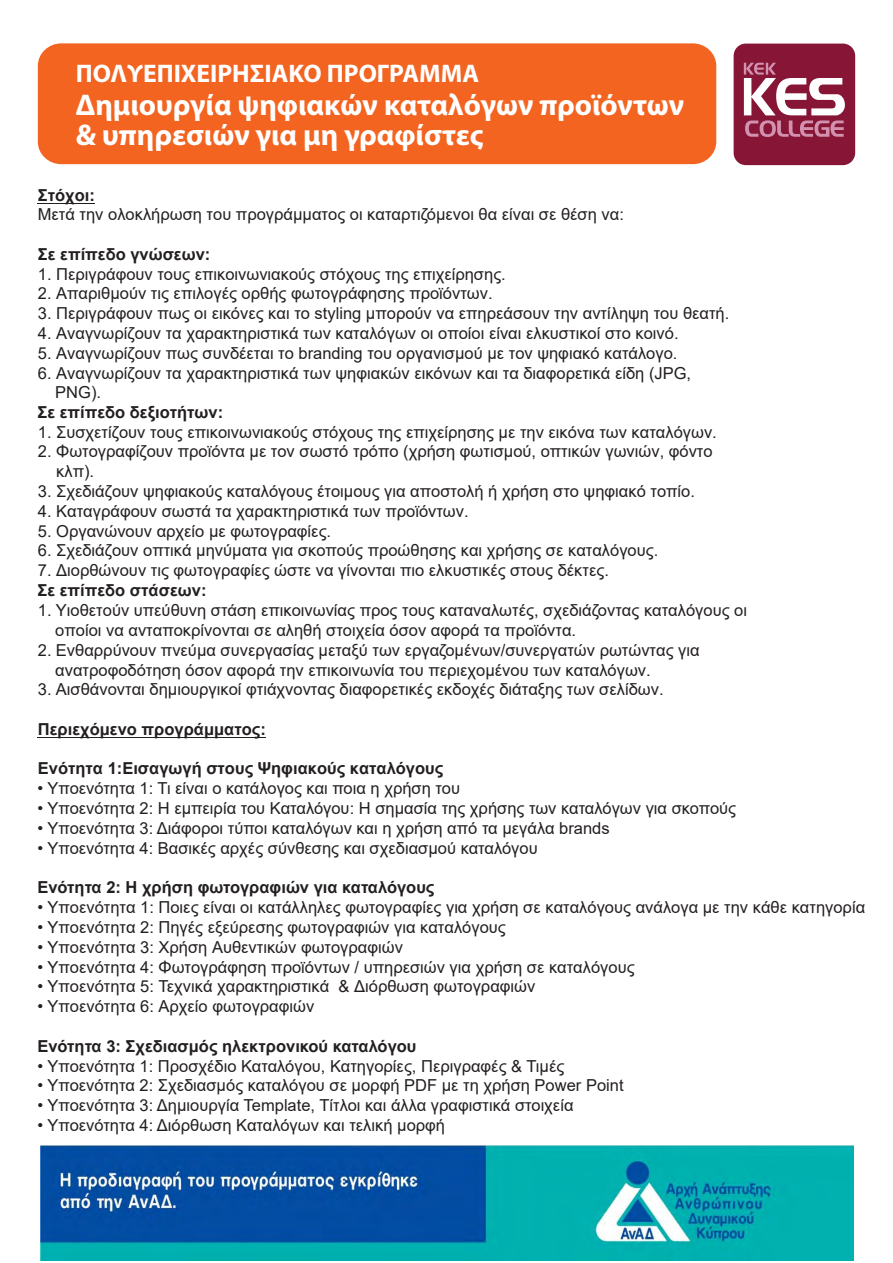
<style>
.page{position:relative;width:893px;height:1263px;background:#fff}
.page>*{position:absolute;margin:0;border:0;box-sizing:border-box;transform-origin:0 0}
.t1{font:700 30px/30px "Myriad Pro";color:#fff}
.t2{font:700 25.5px "Myriad Pro";color:#fff}
.t3{font:16.5px/19.8px "Arial";color:#231f20}
.t4{font:700 16.5px "Arial";color:#231f20}
</style>
<div class="page">
<img style="left:41px;top:1146px;width:813px;height:114px">
<div style="left:734px;top:44px;width:121px;height:121px;background:#871535;border-radius:12px"></div>
<svg style="left:744px;top:63px;width:101px;height:74px"></svg>
<div style="left:38px;top:43px;width:678px;height:121px;background:#f36421;border-radius:23px"></div>
<hr style="left:38px;top:203px;width:57px;height:1px;background:#231f20">
<hr style="left:38px;top:737px;width:228px;height:1px;background:#231f20">
<h2 class="t2" style="left:76px;top:56px;width:405px">ΠΟΛΥΕΠΙΧΕΙΡΗΣΙΑΚΟ ΠΡΟΓΡΑΜΜΑ</h2>
<h1 class="t1" style="left:76px;top:89px;width:610px">Δημιουργία ψηφιακών καταλόγων προϊόντων &amp; υπηρεσιών για μη γραφίστες</h1>
<p class="t4" style="left:38px;top:183px;width:59px">Στόχοι:</p>
<p class="t3" style="left:38px;top:205px;width:588px">Μετά την ολοκλήρωση του προγράμματος οι καταρτιζόμενοι θα είναι σε θέση να:</p>
<p class="t4" style="left:38px;top:242px;width:174px">Σε επίπεδο γνώσεων:</p>
<p class="t3" style="left:38px;top:264px;width:469px">1. Περιγράφουν τους επικοινωνιακούς στόχους της επιχείρησης.</p>
<p class="t3" style="left:38px;top:284px;width:456px">2. Απαριθμούν τις επιλογές ορθής φωτογράφησης προϊόντων.</p>
<p class="t3" style="left:38px;top:303px;width:693px">3. Περιγράφουν πως οι εικόνες και το styling μπορούν να επηρεάσουν την αντίληψη του θεατή.</p>
<p class="t3" style="left:38px;top:323px;width:642px">4. Aναγνωρίζουν τα χαρακτηριστικά των καταλόγων οι οποίοι είναι ελκυστικοί στο κοινό.</p>
<p class="t3" style="left:38px;top:343px;width:641px">5. Αναγνωρίζουν πως συνδέεται το branding του οργανισμού με τον ψηφιακό κατάλογο.</p>
<p class="t3" style="left:55px;top:363px;width:637px;text-indent:-17px">6. Αναγνωρίζουν τα χαρακτηριστικά των ψηφιακών εικόνων και τα διαφορετικά είδη (JPG,<br>PNG).</p>
<p class="t4" style="left:37px;top:401px;width:187px">Σε επίπεδο δεξιοτήτων:</p>
<p class="t3" style="left:38px;top:422px;width:680px">1. Συσχετίζουν τους επικοινωνιακούς στόχους της επιχείρησης με την εικόνα των καταλόγων.</p>
<p class="t3" style="left:56px;top:441px;width:658px;text-indent:-18px">2. Φωτογραφίζουν προϊόντα με τον σωστό τρόπο (χρήση φωτισμού, οπτικών γωνιών, φόντο κλπ).</p>
<p class="t3" style="left:38px;top:481px;width:659px">3. Σχεδιάζουν ψηφιακούς καταλόγους έτοιμους για αποστολή ή χρήση στο ψηφιακό τοπίο.</p>
<p class="t3" style="left:38px;top:501px;width:432px">4. Καταγράφουν σωστά τα χαρακτηριστικά των προϊόντων.</p>
<p class="t3" style="left:38px;top:521px;width:295px">5. Οργανώνουν αρχείο με φωτογραφίες.</p>
<p class="t3" style="left:38px;top:540px;width:622px">6. Σχεδιάζουν οπτικά μηνύματα για σκοπούς προώθησης και χρήσης σε καταλόγους.</p>
<p class="t3" style="left:38px;top:560px;width:573px">7. Διορθώνουν τις φωτογραφίες ώστε να γίνονται πιο ελκυστικές στους δέκτες.</p>
<p class="t4" style="left:37px;top:579px;width:171px">Σε επίπεδο στάσεων:</p>
<p class="t3" style="left:55px;top:600px;width:693px;text-indent:-17px">1. Υιοθετούν υπεύθυνη στάση επικοινωνίας προς τους καταναλωτές, σχεδιάζοντας καταλόγους οι οποίοι να ανταποκρίνονται σε αληθή στοιχεία όσον αφορά τα προϊόντα.</p>
<p class="t3" style="left:55px;top:640px;width:646px;text-indent:-17px">2. Ενθαρρύνουν πνεύμα συνεργασίας μεταξύ των εργαζομένων/συνεργατών ρωτώντας για ανατροφοδότηση όσον αφορά την επικοινωνία του περιεχομένου των καταλόγων.</p>
<p class="t3" style="left:38px;top:679px;width:627px">3. Αισθάνονται δημιουργικοί φτιάχνοντας διαφορετικές εκδοχές διάταξης των σελίδων.</p>
<p class="t4" style="left:38px;top:717px;width:230px">Περιεχόμενο προγράμματος:</p>
<p class="t4" style="left:38px;top:757px;width:407px">Ενότητα 1:Εισαγωγή στους Ψηφιακούς καταλόγους</p>
<p class="t3" style="left:37px;top:778px;width:424px">• Υποενότητα 1: Τι είναι ο κατάλογος και ποια η χρήση του</p>
<p class="t3" style="left:37px;top:798px;width:700px">• Υποενότητα 2: Η εμπειρία του Καταλόγου: Η σημασία της χρήσης των καταλόγων για σκοπούς</p>
<p class="t3" style="left:37px;top:818px;width:574px">• Υποενότητα 3: Διάφοροι τύποι καταλόγων και η χρήση από τα μεγάλα brands</p>
<p class="t3" style="left:37px;top:838px;width:502px">• Υποενότητα 4: Βασικές αρχές σύνθεσης και σχεδιασμού καταλόγου</p>
<p class="t4" style="left:37px;top:876px;width:399px">Ενότητα 2: Η χρήση φωτογραφιών για καταλόγους</p>
<p class="t3" style="left:37px;top:897px;width:829px">• Υποενότητα 1: Ποιες είναι οι κατάλληλες φωτογραφίες για χρήση σε καταλόγους ανάλογα με την κάθε κατηγορία</p>
<p class="t3" style="left:37px;top:917px;width:470px">• Υποενότητα 2: Πηγές εξεύρεσης φωτογραφιών για καταλόγους</p>
<p class="t3" style="left:37px;top:937px;width:367px">• Υποενότητα 3: Χρήση Αυθεντικών φωτογραφιών</p>
<p class="t3" style="left:37px;top:957px;width:599px">• Υποενότητα 4: Φωτογράφηση προϊόντων / υπηρεσιών για χρήση σε καταλόγους</p>
<p class="t3" style="left:37px;top:976px;width:499px">• Υποενότητα 5: Τεχνικά χαρακτηριστικά &amp; Διόρθωση φωτογραφιών</p>
<p class="t3" style="left:37px;top:996px;width:278px">• Υποενότητα 6: Αρχείο φωτογραφιών</p>
<p class="t4" style="left:37px;top:1034px;width:381px">Ενότητα 3: Σχεδιασμός ηλεκτρονικού καταλόγου</p>
<p class="t3" style="left:37px;top:1056px;width:528px">• Υποενότητα 1: Προσχέδιο Καταλόγου, Κατηγορίες, Περιγραφές &amp; Τιμές</p>
<p class="t3" style="left:37px;top:1075px;width:588px">• Υποενότητα 2: Σχεδιασμός καταλόγου σε μορφή PDF με τη χρήση Power Point</p>
<p class="t3" style="left:37px;top:1095px;width:538px">• Υποενότητα 3: Δημιουργία Template, Τίτλοι και άλλα γραφιστικά στοιχεία</p>
<p class="t3" style="left:37px;top:1115px;width:409px">• Υποενότητα 4: Διόρθωση Καταλόγων και τελική μορφή</p>
</div>
